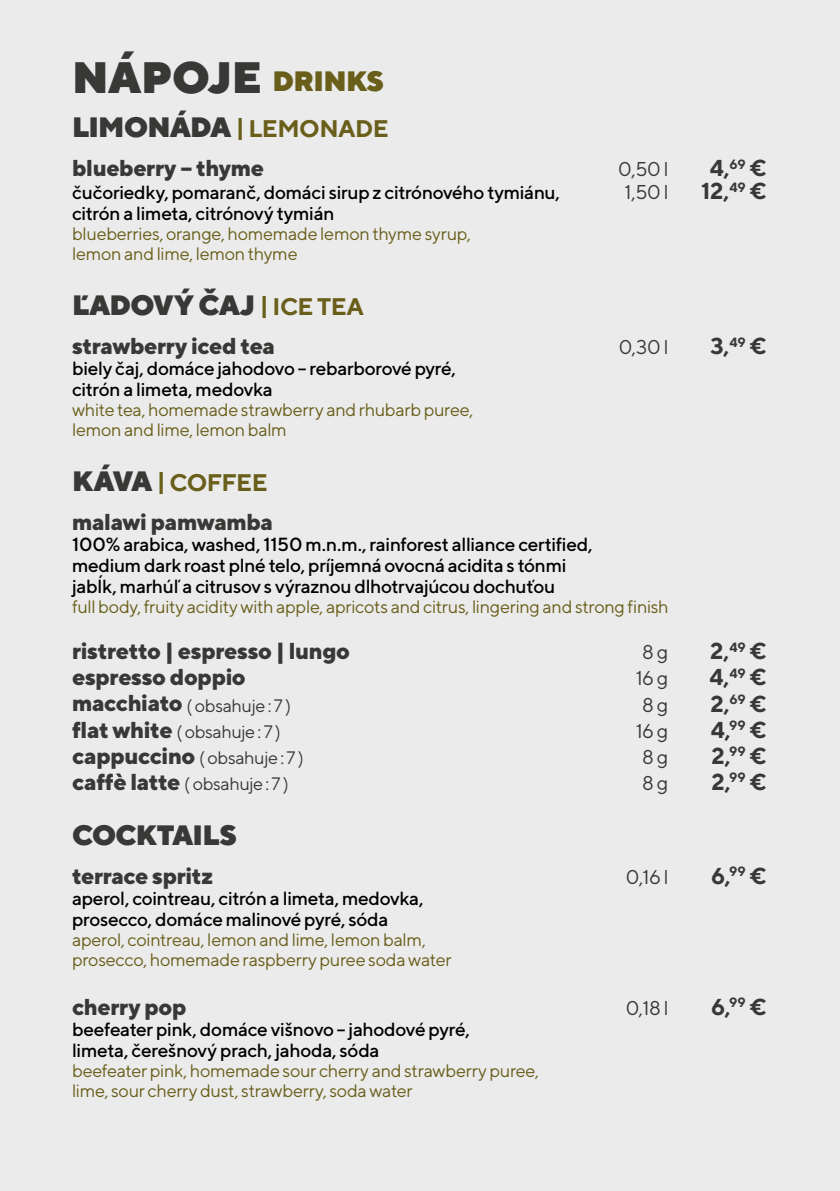
<style>
.page{position:relative;width:840px;height:1191px;background:#fff}
.page>*{position:absolute;margin:0;border:0;box-sizing:border-box;transform-origin:0 0}
.t1{font:900 44px "TT Norms";color:#383837}
.t2{font:900 28px "TT Norms";letter-spacing:-.025em;color:#383837}
.t3{font:700 24px "TT Norms";letter-spacing:-.025em;color:#695e1a}
.t4{font:800 23px "TT Norms";letter-spacing:-.02em;color:#383837}
.t5{font:700 23px "TT Norms";color:#383837}
.t6{font:20px "TT Norms";letter-spacing:-.02em;color:#383837}
.t7{font:500 19px/21px "TT Norms";letter-spacing:-.02em;color:#000}
.t8{font:18px/20px "TT Norms";letter-spacing:-.02em;color:#695e1a}
.t9{font:18px "TT Norms";letter-spacing:-.025em;color:#383837}
.s1{font-size:28px;color:#695e1a}
.s2{font-weight:900;font-size:28px;color:#383837}
.s3{font-weight:700;font-size:24px;color:#695e1a}
.s4{font-weight:800;font-size:23px}
</style>
<div class="page">
<div style="left:0;top:0;width:839px;height:1191px;background:#ebebeb"></div>
<h1 class="t1" style="left:72px;top:49px;width:313px">NÁPOJE <span class="s1">DRINKS</span></h1>
<p class="t3" style="left:72px;top:114px;width:318px"><span class="s2">LIMONÁDA</span> | LEMONADE</p>
<p class="t4" style="left:72px;top:153px;width:193px">blueberry – thyme</p>
<p class="t6" style="left:618px;top:157px;width:52px">0,50 l</p>
<p class="t5" style="left:709px;top:154px;width:59px">4,<sup>69</sup> €</p>
<p class="t7" style="left:72px;top:182px;width:489px">čučoriedky, pomaranč, domáci sirup z citrónového tymiánu,</p>
<p class="t6" style="left:624px;top:180px;width:46px">1,50 l</p>
<p class="t5" style="left:700px;top:177px;width:67px">12,<sup>49</sup> €</p>
<p class="t7" style="left:72px;top:203px;width:264px">citrón a limeta, citrónový tymián</p>
<p class="t8" style="left:72px;top:224px;width:400px">blueberries, orange, homemade lemon thyme syrup, lemon and lime, lemon thyme</p>
<h2 class="t2" style="left:72px;top:287px;width:293px">ĽADOVÝ ČAJ <span class="s3">| ICE TEA</span></h2>
<p class="t4" style="left:72px;top:331px;width:204px">strawberry iced tea</p>
<p class="t6" style="left:618px;top:335px;width:51px">0,30 l</p>
<p class="t5" style="left:710px;top:332px;width:58px">3,<sup>49</sup> €</p>
<p class="t7" style="left:72px;top:358px;width:385px">biely čaj, domáce jahodovo – rebarborové pyré, citrón a limeta, medovka</p>
<p class="t8" style="left:72px;top:400px;width:402px">white tea, homemade strawberry and rhubarb puree, lemon and lime, lemon balm</p>
<p class="t3" style="left:72px;top:468px;width:197px"><span class="s2">KÁVA</span> | COFFEE</p>
<p class="t4" style="left:72px;top:507px;width:202px">malawi pamwamba</p>
<p class="t7" style="left:72px;top:534px;width:522px">100% arabica, washed, 1150 m.n.m., rainforest alliance certified, medium dark roast plné telo, príjemná ovocná acidita s tónmi jabĺk, marhúľ a citrusov s výraznou dlhotrvajúcou dochuťou</p>
<p class="t8" style="left:72px;top:597px;width:598px">full body, fruity acidity with apple, apricots and citrus, lingering and strong finish</p>
<p class="t4" style="left:72px;top:636px;width:279px">ristretto | espresso | lungo</p>
<p class="t6" style="left:642px;top:640px;width:28px">8 g</p>
<p class="t5" style="left:709px;top:637px;width:58px">2,<sup>49</sup> €</p>
<p class="t4" style="left:72px;top:662px;width:175px">espresso doppio</p>
<p class="t6" style="left:635px;top:666px;width:34px">16 g</p>
<p class="t5" style="left:709px;top:663px;width:59px">4,<sup>49</sup> €</p>
<p class="t9" style="left:72px;top:694px;width:220px"><span class="s4">macchiato</span> ( obsahuje : 7 )</p>
<p class="t6" style="left:642px;top:692px;width:28px">8 g</p>
<p class="t5" style="left:710px;top:689px;width:58px">2,<sup>69</sup> €</p>
<p class="t9" style="left:72px;top:720px;width:210px"><span class="s4">flat white</span> ( obsahuje : 7 )</p>
<p class="t6" style="left:635px;top:718px;width:34px">16 g</p>
<p class="t5" style="left:710px;top:715px;width:58px">4,<sup>99</sup> €</p>
<p class="t9" style="left:72px;top:746px;width:233px"><span class="s4">cappuccino</span> ( obsahuje : 7 )</p>
<p class="t6" style="left:642px;top:744px;width:28px">8 g</p>
<p class="t5" style="left:711px;top:741px;width:57px">2,<sup>99</sup> €</p>
<p class="t9" style="left:72px;top:772px;width:218px"><span class="s4">caffè latte</span> ( obsahuje : 7 )</p>
<p class="t6" style="left:642px;top:770px;width:28px">8 g</p>
<p class="t5" style="left:711px;top:767px;width:57px">2,<sup>99</sup> €</p>
<h2 class="t2" style="left:72px;top:816px;width:166px">COCKTAILS</h2>
<p class="t4" style="left:72px;top:860px;width:142px">terrace spritz</p>
<p class="t6" style="left:625px;top:864px;width:44px">0,16 l</p>
<p class="t5" style="left:710px;top:861px;width:57px">6,<sup>99</sup> €</p>
<p class="t7" style="left:72px;top:887px;width:353px">aperol, cointreau, citrón a limeta, medovka, prosecco, domáce malinové pyré, sóda</p>
<p class="t8" style="left:72px;top:929px;width:381px">aperol, cointreau, lemon and lime, lemon balm, prosecco, homemade raspberry puree soda water</p>
<p class="t4" style="left:72px;top:991px;width:116px">cherry pop</p>
<p class="t6" style="left:625px;top:995px;width:44px">0,18 l</p>
<p class="t5" style="left:710px;top:992px;width:57px">6,<sup>99</sup> €</p>
<p class="t7" style="left:72px;top:1018px;width:399px">beefeater pink, domáce višnovo – jahodové pyré, limeta, čerešnový prach, jahoda, sóda</p>
<p class="t8" style="left:72px;top:1060px;width:468px">beefeater pink, homemade sour cherry and strawberry puree, lime, sour cherry dust, strawberry, soda water</p>
</div>
